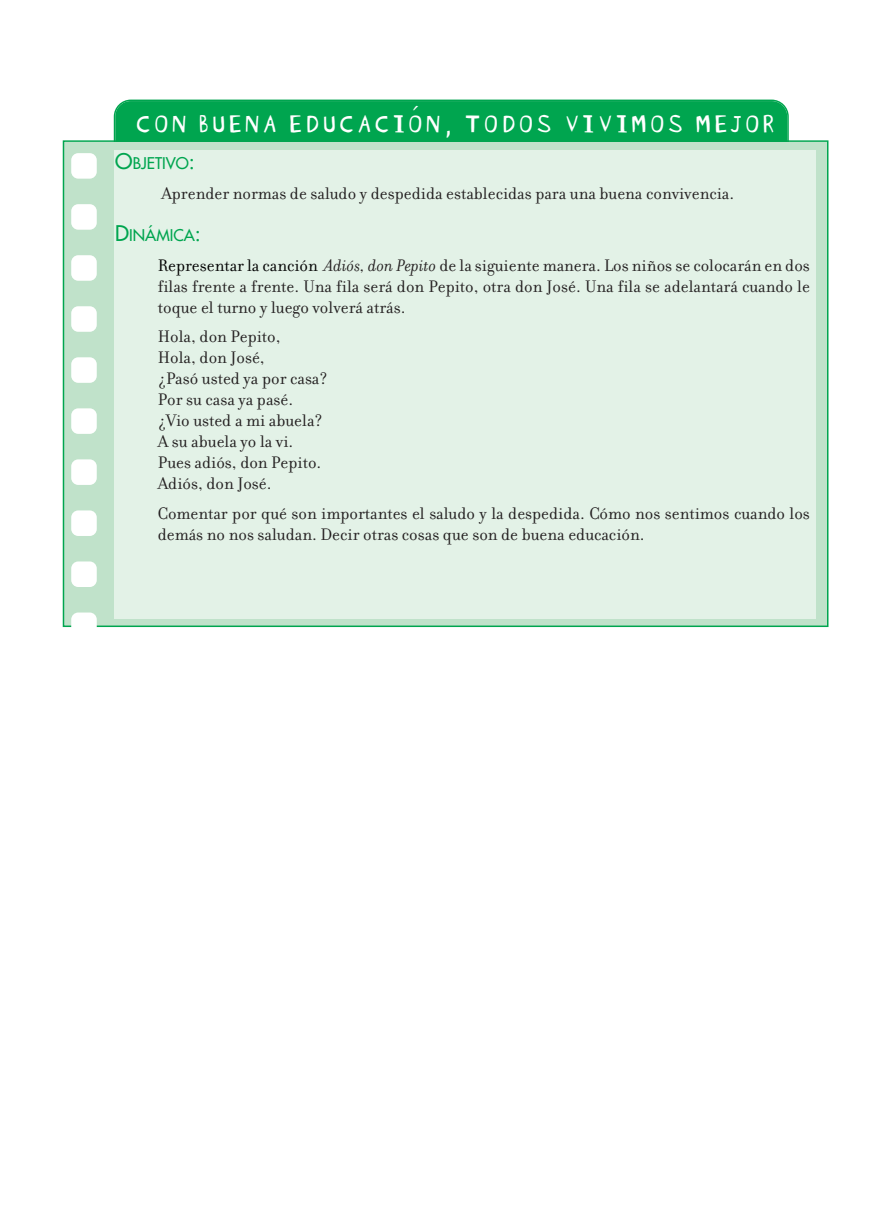
<style>
.page{position:relative;width:893px;height:1211px;background:#fff}
.page>*{position:absolute;margin:0;border:0;box-sizing:border-box;transform-origin:0 0}
.t1{font:27px "Blockhead Unplugged";letter-spacing:.035em;color:#fff}
.t2{font:18px/21px "Filosofia";color:#231f20}
.t3{font:15.75px "Futura";color:#00a54f}
.s1{font-size:21px}
.s2{color:#000}
.s3{font-style:italic}
</style>
<div class="page">
<div style="left:115px;top:101px;width:672px;height:57px;background:#00a54f;border-radius:16px"></div>
<div style="left:114px;top:100px;width:674px;height:59px;border:2px solid #00a54f;border-radius:16px"></div>
<div style="left:64px;top:142px;width:763px;height:483px;background:#c0e2ca"></div>
<div style="left:114px;top:150px;width:701px;height:468px;background:#e3f2e7"></div>
<div style="left:71px;top:153px;width:26px;height:26px;background:#fff;border-radius:7px"></div>
<div style="left:71px;top:204px;width:26px;height:26px;background:#fff;border-radius:7px"></div>
<div style="left:71px;top:255px;width:26px;height:26px;background:#fff;border-radius:7px"></div>
<div style="left:71px;top:306px;width:26px;height:26px;background:#fff;border-radius:7px"></div>
<div style="left:71px;top:357px;width:26px;height:26px;background:#fff;border-radius:7px"></div>
<div style="left:71px;top:408px;width:26px;height:26px;background:#fff;border-radius:7px"></div>
<div style="left:71px;top:459px;width:26px;height:26px;background:#fff;border-radius:7px"></div>
<div style="left:71px;top:510px;width:26px;height:26px;background:#fff;border-radius:7px"></div>
<div style="left:71px;top:561px;width:26px;height:26px;background:#fff;border-radius:7px"></div>
<div style="left:71px;top:612px;width:26px;height:26px;background:#fff;border-radius:7px"></div>
<h1 class="t1" style="left:134px;top:114px;width:641px">CON BUENA EDUCACIÓN, TODOS VIVIMOS MEJOR</h1>
<p class="t3" style="left:115px;top:156px;width:81px"><span class="s1">O</span>BJETIVO<span class="s1">:</span></p>
<p class="t2" style="left:161px;top:185px;width:574px">Aprender normas de saludo y despedida establecidas para una buena convivencia.</p>
<p class="t3" style="left:115px;top:227px;width:87px"><span class="s1">D</span>INÁMICA<span class="s1">:</span></p>
<p class="t2" style="left:158px;top:257px;width:653px;text-align:justify"><span class="s2">Representar la canción</span> <span class="s3">Adiós, don Pepito</span> de la siguiente manera. Los niños se colocarán en dos filas frente a frente. Una fila será don Pepito, otra don José. Una fila se adelantará cuando le toque el turno y luego volverá atrás.</p>
<p class="t2" style="left:158px;top:328px;width:171px">Hola, don Pepito,<br>Hola, don José,<br>¿Pasó usted ya por casa?<br>Por su casa ya pasé. ¿Vio usted a mi abuela?<br>A su abuela yo la vi.<br>Pues adiós, don Pepito.<br>Adiós, don José.</p>
<p class="t2" style="left:158px;top:505px;width:653px">Comentar por qué son importantes el saludo y la despedida. Cómo nos sentimos cuando los demás no nos saludan. Decir otras cosas que son de buena educación.</p>
</div>
